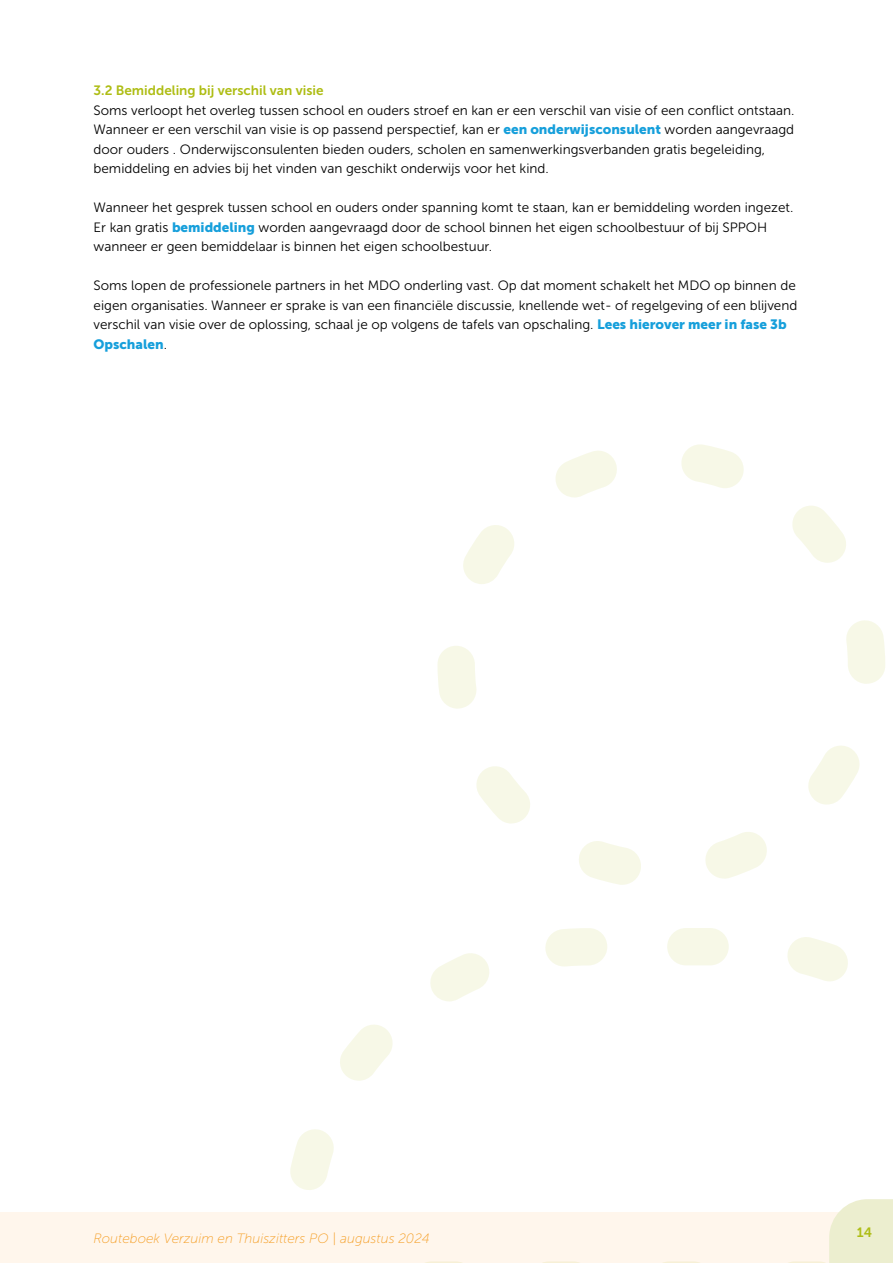
<style>
.page{position:relative;width:893px;height:1263px;background:#fff}
.page>*{position:absolute;margin:0;border:0;box-sizing:border-box;transform-origin:0 0}
.t1{font:13.5px/19.5px "Museo Sans 300";color:#000}
.t2{font:italic 13.5px "Museo Sans 100";color:#f59e24}
.t3{font:13.5px "Museo Sans 700";color:#aebd14}
.t4{font:13.5px "Museo Sans 900";color:#169fdb}
.s1{font-family:"Museo Sans 900";color:#169fdb}
.s2{font-family:"Museo Sans 300";color:#000}
</style>
<div class="page">
<div style="left:0;top:1212px;width:893px;height:51px;background:#fff6ec"></div>
<svg style="left:290px;top:928px;width:603px;height:335px"></svg>
<svg style="left:437px;top:444px;width:448px;height:441px"></svg>
<svg style="left:651px;top:1261px;width:61px;height:2px"></svg>
<svg style="left:530px;top:1261px;width:62px;height:2px"></svg>
<p class="t3" style="left:94px;top:83px;width:231px">3.2 Bemiddeling bij verschil van visie</p>
<p class="t1" style="left:94px;top:100px;width:702px">Soms verloopt het overleg tussen school en ouders stroef en kan er een verschil van visie of een conflict ontstaan.<br>Wanneer er een verschil van visie is op passend perspectief, kan er <span class="s1">een onderwijsconsulent</span> worden aangevraagd door ouders . Onderwijsconsulenten bieden ouders, scholen en samenwerkingsverbanden gratis begeleiding, bemiddeling en advies bij het vinden van geschikt onderwijs voor het kind.</p>
<p class="t1" style="left:94px;top:198px;width:701px">Wanneer het gesprek tussen school en ouders onder spanning komt te staan, kan er bemiddeling worden ingezet.<br>Er kan gratis <span class="s1">bemiddeling</span> worden aangevraagd door de school binnen het eigen schoolbestuur of bij SPPOH wanneer er geen bemiddelaar is binnen het eigen schoolbestuur.</p>
<p class="t1" style="left:94px;top:276px;width:705px;text-align:justify">Soms lopen de professionele partners in het MDO onderling vast. Op dat moment schakelt het MDO op binnen de eigen organisaties. Wanneer er sprake is van een financiële discussie, knellende wet- of regelgeving of een blijvend verschil van visie over de oplossing, schaal je op volgens de tafels van opschaling. <span class="s1">Lees hierover meer in fase 3b</span></p>
<p class="t4" style="left:94px;top:336px;width:75px">Opschalen<span class="s2">.</span></p>
<p class="t2" style="left:94px;top:1231px;width:338px">Routeboek Verzuim en Thuiszitters PO | augustus 2024</p>
<p class="t3" style="left:857px;top:1225px;width:17px">14</p>
</div>
